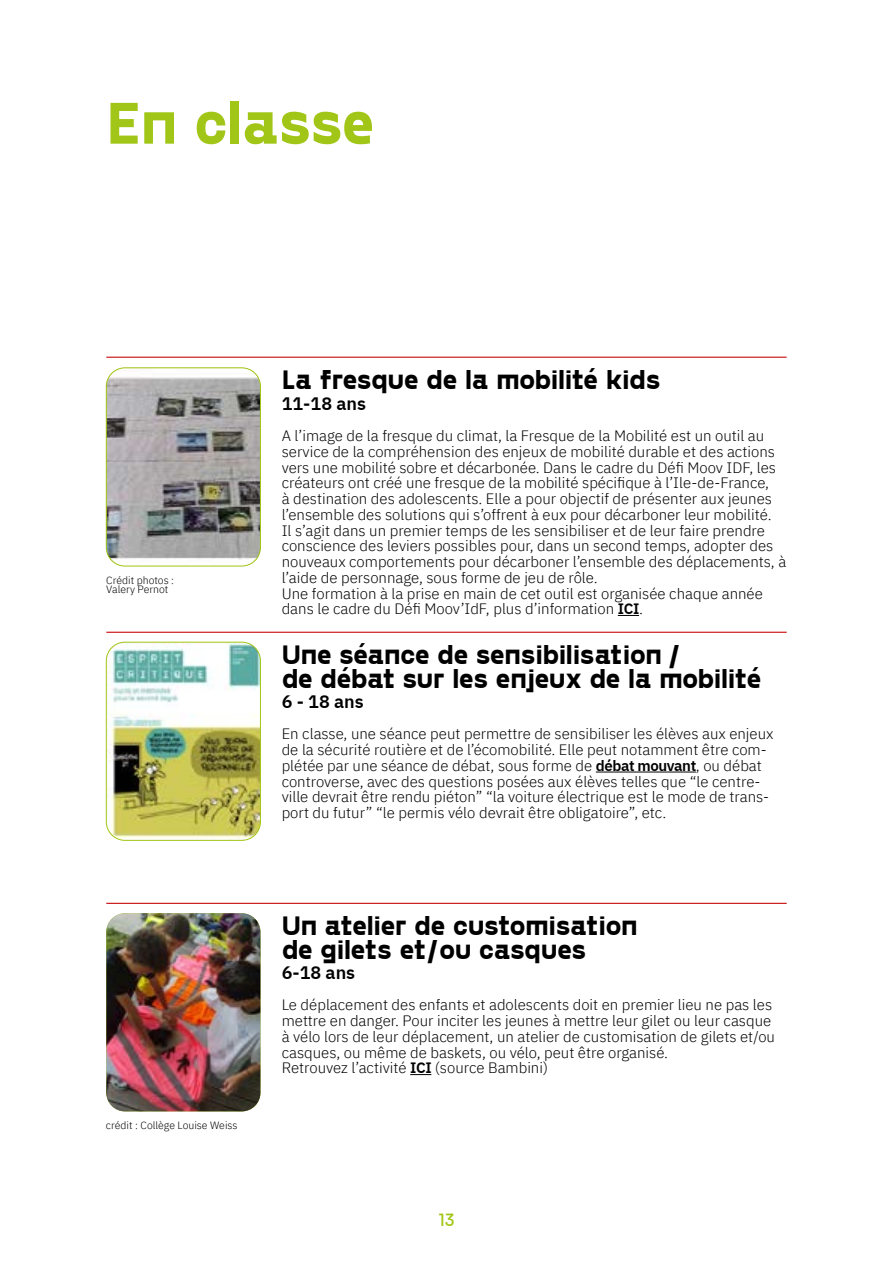
<style>
.page{position:relative;width:893px;height:1263px;background:#fff}
.page>*{position:absolute;margin:0;border:0;box-sizing:border-box;transform-origin:0 0}
.t1{font:700 60px "PP Gosha Sans";letter-spacing:-.035em;color:#a2c617}
.t2{font:700 27px/24px "PP Gosha Sans";letter-spacing:-.03em;color:#000}
.t3{font:600 18px "IBM Plex Sans";color:#000}
.t4{font:18px "PP Gosha Sans";color:#a2c617}
.t5{font:300 15px/15.8px "IBM Plex Sans";color:#000}
.t6{font:300 10.5px/9px "IBM Plex Sans";color:#000}
.s1{font-weight:600}
</style>
<div class="page">
<hr style="left:106px;top:357px;width:681px;height:1px;background:#c90c0f">
<hr style="left:106px;top:632px;width:681px;height:1px;background:#c90c0f">
<hr style="left:106px;top:903px;width:681px;height:1px;background:#c90c0f">
<svg style="left:618px;top:615px;width:21px;height:1px"></svg>
<hr style="left:596px;top:772px;width:100px;height:1px;background:#000">
<svg style="left:410px;top:1074px;width:21px;height:1px"></svg>
<img style="left:106px;top:369px;width:154px;height:197px">
<div style="left:106px;top:367px;width:155px;height:199px;border:1px solid #a2c617;border-radius:19px"></div>
<img style="left:106px;top:642px;width:154px;height:197px">
<div style="left:106px;top:642px;width:155px;height:199px;border:1px solid #a2c617;border-radius:19px"></div>
<img style="left:106px;top:913px;width:154px;height:198px">
<h1 class="t1" style="left:106px;top:82px;width:271px">En classe</h1>
<p class="t6" style="left:106px;top:575px;width:69px">Crédit photos :<br>Valery Pernot</p>
<p class="t6" style="left:106px;top:1120px;width:133px">crédit : Collège Louise Weiss</p>
<h2 class="t2" style="left:282px;top:366px;width:381px">La fresque de la mobilité kids</h2>
<p class="t3" style="left:282px;top:392px;width:86px">11-18 ans</p>
<p class="t5" style="left:282px;top:427px;width:506px">A l’image de la fresque du climat, la Fresque de la Mobilité est un outil au service de la compréhension des enjeux de mobilité durable et des actions vers une mobilité sobre et décarbonée. Dans le cadre du Défi Moov IDF, les créateurs ont créé une fresque de la mobilité spécifique à l’Ile-de-France,<br>à destination des adolescents. Elle a pour objectif de présenter aux jeunes l’ensemble des solutions qui s’offrent à eux pour décarboner leur mobilité.<br>Il s’agit dans un premier temps de les sensibiliser et de leur faire prendre conscience des leviers possibles pour, dans un second temps, adopter des nouveaux comportements pour décarboner l’ensemble des déplacements, à l’aide de personnage, sous forme de jeu de rôle.<br>Une formation à la prise en main de cet outil est organisée chaque année dans le cadre du Défi Moov’IdF, plus d’information <span class="s1">ICI</span>.</p>
<h2 class="t2" style="left:282px;top:640px;width:482px">Une séance de sensibilisation /<br>de débat sur les enjeux de la mobilité</h2>
<p class="t3" style="left:282px;top:690px;width:84px">6 - 18 ans</p>
<p class="t5" style="left:282px;top:725px;width:493px">En classe, une séance peut permettre de sensibiliser les élèves aux enjeux de la sécurité routière et de l’écomobilité. Elle peut notamment être com&shy;plétée par une séance de débat, sous forme de <span class="s1">débat mouvant</span>, ou débat controverse, avec des questions posées aux élèves telles que “le centre&shy;ville devrait être rendu piéton” “la voiture électrique est le mode de trans&shy;port du futur” “le permis vélo devrait être obligatoire”, etc.</p>
<h2 class="t2" style="left:282px;top:911px;width:358px">Un atelier de customisation de gilets et/ou casques</h2>
<p class="t3" style="left:282px;top:961px;width:75px">6-18 ans</p>
<p class="t5" style="left:282px;top:996px;width:495px">Le déplacement des enfants et adolescents doit en premier lieu ne pas les mettre en danger. Pour inciter les jeunes à mettre leur gilet ou leur casque à vélo lors de leur déplacement, un atelier de customisation de gilets et/ou casques, ou même de baskets, ou vélo, peut être organisé.<br>Retrouvez l’activité <span class="s1">ICI</span> (source Bambini)</p>
<p class="t4" style="left:438px;top:1208px;width:18px">13</p>
</div>
